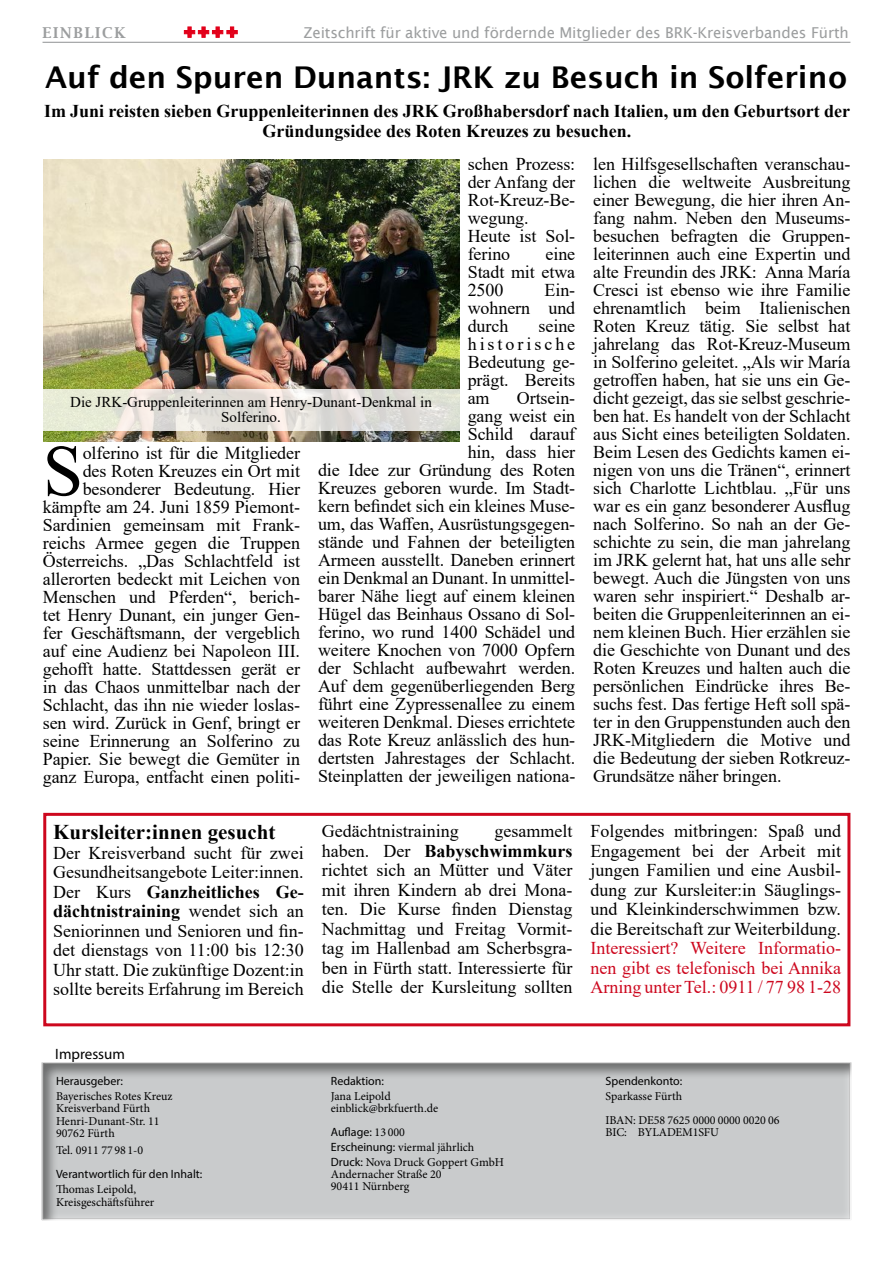
<style>
.page{position:relative;width:893px;height:1263px;background:#fff}
.page>*{position:absolute;margin:0;border:0;box-sizing:border-box;transform-origin:0 0}
.t1{font:72.3px "Times New Roman";color:#000}
.t2{font:600 30px "Lucida Sans";color:#000}
.t3{font:700 21px "Times New Roman";color:#000}
.t4{font:18px/18px "Times New Roman";letter-spacing:-.005em;color:#000;text-align:justify}
.t5{font:700 18px/19.5px "Times New Roman";color:#000;text-align:center}
.t6{font:18px/19.5px "Times New Roman";color:#cd071e;text-align:justify}
.t7{font:15px "Lucida Sans";letter-spacing:-.01em;color:#9c9e9f}
.t8{font:15px/15px "Times New Roman";color:#000;text-align:center}
.t9{font:15px "Myriad Pro";color:#000}
.t10{font:600 15px "Lucida Bright";letter-spacing:.11em;color:#9c9e9f}
.t11{font:12px/12px "Minion Pro";color:#000}
.t12{font:12px "Myriad Pro";color:#000}
.s1{font-weight:700}
.s2{font-family:"Minion Pro"}
.s3{font-family:"Myriad Pro"}
</style>
<div class="page">
<div style="left:43px;top:813px;width:807px;height:213px;background:#fff;border:3px solid #cd071e"></div>
<div style="left:36px;top:1056px;width:822px;height:171px;background:#000;opacity:.51"></div>
<hr style="left:43px;top:42px;width:807px;height:1px;background:#9c9e9f">
<svg style="left:184px;top:27px;width:53px;height:11px"></svg>
<img style="left:44px;top:159px;width:415px;height:282px">
<svg style="left:43px;top:389px;width:416px;height:42px;background:#e3e2d9"></svg>
<p class="t10" style="left:43px;top:24px;width:85px">EINBLICK</p>
<p class="t7" style="left:304px;top:24px;width:547px">Zeitschrift für aktive und fördernde Mitglieder des BRK-Kreisverbandes Fürth</p>
<h2 class="t2" style="left:45px;top:60px;width:804px">Auf den Spuren Dunants: JRK zu Besuch in Solferino</h2>
<p class="t5" style="left:44px;top:101px;width:807px">Im Juni reisten sieben Gruppenleiterinnen des JRK Großhabersdorf nach Italien, um den Geburtsort der<br>Gründungsidee des Roten Kreuzes zu besuchen.</p>
<p class="t4" style="left:468px;top:154px;width:109px;text-align:left">schen Prozess: der Anfang der<br>Rot-Kreuz-Be&shy;wegung.<br>Heute ist Sol&shy;ferino</p>
<p class="t4" style="left:468px;top:244px;width:109px;text-indent:78px">eine Stadt mit etwa 2500</p>
<p class="t4" style="left:468px;top:280px;width:109px;text-indent:77px">Ein&shy;wohnern und durch</p>
<p class="t4" style="left:468px;top:316px;width:109px;text-indent:71px">seine historische Bedeutung ge&shy;prägt. Bereits am</p>
<p class="t4" style="left:318px;top:388px;width:259px;text-align:right">Ortsein-<br>gang weist ein<br>Schild darauf<br>hin, dass hier<br>die Idee zur Gründung des Roten<br>Kreuzes geboren wurde. Im Stadt&shy;kern befindet sich ein kleines Muse&shy;um, das Waffen, Ausrüstungsgegen&shy;stände und Fahnen der beteiligten<br>Armeen ausstellt. Daneben erinnert ein Denkmal an Dunant. In unmittel&shy;barer Nähe liegt auf einem kleinen<br>Hügel das Beinhaus Ossano di Sol&shy;ferino, wo rund 1400 Schädel und weitere Knochen von 7000 Opfern der Schlacht aufbewahrt werden.<br>Auf dem gegenüberliegenden Berg führt eine Zypressenallee zu einem weiteren Denkmal. Dieses errichtete das Rote Kreuz anlässlich des hun&shy;dertsten Jahrestages der Schlacht.<br>Steinplatten der jeweiligen nationa-</p>
<p class="t8" style="left:70px;top:394px;width:363px">Die JRK-Gruppenleiterinnen am Henry-Dunant-Denkmal in<br>Solferino.</p>
<h1 class="t1" style="left:43px;top:420px;width:42px">S</h1>
<p class="t4" style="left:43px;top:443px;width:259px;text-align:right">olferino ist für die Mitglieder<br>des Roten Kreuzes ein Ort mit besonderer Bedeutung. Hier kämpfte am 24. Juni 1859 Piemont-Sardinien gemeinsam mit Frank&shy;reichs Armee gegen die Truppen Österreichs. „Das Schlachtfeld ist allerorten bedeckt mit Leichen von Menschen und Pferden“, berich&shy;tet Henry Dunant, ein junger Gen&shy;fer Geschäftsmann, der vergeblich auf eine Audienz bei Napoleon III. gehofft hatte. Stattdessen gerät er in das Chaos unmittelbar nach der Schlacht, das ihn nie wieder loslas&shy;sen wird. Zurück in Genf, bringt er seine Erinnerung an Solferino zu Papier. Sie bewegt die Gemüter in ganz Europa, entfacht einen politi-</p>
<p class="t4" style="left:593px;top:154px;width:259px">len Hilfsgesellschaften veranschau&shy;lichen die weltweite Ausbreitung einer Bewegung, die hier ihren An&shy;fang nahm. Neben den Museums&shy;besuchen befragten die Gruppen&shy;leiterinnen auch eine Expertin und alte Freundin des JRK: Anna María Cresci ist ebenso wie ihre Familie ehrenamtlich beim Italienischen Roten Kreuz tätig. Sie selbst hat jahrelang das Rot-Kreuz-Museum in Solferino geleitet. „Als wir María getroffen haben, hat sie uns ein Ge&shy;dicht gezeigt, das sie selbst geschrie&shy;ben hat. Es handelt von der Schlacht aus Sicht eines beteiligten Soldaten.<br>Beim Lesen des Gedichts kamen ei&shy;nigen von uns die Tränen“, erinnert sich Charlotte Lichtblau. „Für uns war es ein ganz besonderer Ausflug nach Solferino. So nah an der Ge&shy;schichte zu sein, die man jahrelang im JRK gelernt hat, hat uns alle sehr bewegt. Auch die Jüngsten von uns waren sehr inspiriert.“ Deshalb ar&shy;beiten die Gruppenleiterinnen an ei&shy;nem kleinen Buch. Hier erzählen sie die Geschichte von Dunant und des Roten Kreuzes und halten auch die persönlichen Eindrücke ihres Be&shy;suchs fest. Das fertige Heft soll spä&shy;ter in den Gruppenstunden auch den JRK-Mitgliedern die Motive und die Bedeutung der sieben Rotkreuz-Grundsätze näher bringen.</p>
<p class="t3" style="left:53px;top:817px;width:224px">Kursleiter:innen gesucht</p>
<p class="t4" style="left:53px;top:842px;width:252px;line-height:19.5px">Der Kreisverband sucht für zwei Gesundheitsangebote Leiter:innen.<br>Der Kurs <span class="s1">Ganzheitliches Ge&shy;dächtnistraining</span> wendet sich an Seniorinnen und Senioren und fin&shy;det dienstags von 11:00 bis 12:30<br>Uhr statt. Die zukünftige Dozent:in sollte bereits Erfahrung im Bereich</p>
<p class="t4" style="left:322px;top:821px;width:252px;line-height:19.5px;text-indent:173px">gesammelt haben. Der <span class="s1">Babyschwimmkurs </span>richtet sich an Mütter und Väter mit ihren Kindern ab drei Mona&shy;ten. Die Kurse finden Dienstag Nachmittag und Freitag Vormit&shy;tag im Hallenbad am Scherbsgra&shy;ben in Fürth statt. Interessierte für die Stelle der Kursleitung sollten</p>
<p class="t4" style="left:590px;top:821px;width:252px;line-height:19.5px">Folgendes mitbringen: Spaß und Engagement bei der Arbeit mit jungen Familien und eine Ausbil&shy;dung zur Kursleiter:in Säuglings&shy;und Kleinkinderschwimmen bzw. die Bereitschaft zur Weiterbildung.</p>
<p class="t4" style="left:322px;top:822px;width:138px">Gedächtnistraining</p>
<p class="t6" style="left:590px;top:938px;width:252px">Interessiert? Weitere Informatio&shy;nen gibt es telefonisch bei Annika Arning unter Tel.: 0911 / 77 98 1-28</p>
<p class="t9" style="left:55px;top:1045px;width:71px">Impressum</p>
<p class="t12" style="left:56px;top:1073px;width:68px">Herausgeber:</p>
<p class="t11" style="left:56px;top:1090px;width:118px">Bayerisches Rotes Kreuz<br>Kreisverband Fürth</p>
<p class="t11" style="left:56px;top:1115px;width:105px">Henri-Dunant-Str. 11<br>90762 Fürth</p>
<p class="t11" style="left:56px;top:1144px;width:89px">Tel. 0911 77 98 1-0</p>
<p class="t12" style="left:56px;top:1166px;width:148px">Verantwortlich für den Inhalt:</p>
<p class="t11" style="left:56px;top:1182px;width:100px;line-height:13.5px">Thomas Leipold,<br>Kreisgeschäftsführer</p>
<p class="t12" style="left:331px;top:1073px;width:55px">Redaktion:</p>
<p class="t11" style="left:331px;top:1090px;width:109px">Jana Leipold einblick@brkfuerth.de</p>
<p class="t12" style="left:331px;top:1124px;width:76px">Auflage: <span class="s2">13 000</span></p>
<p class="t11" style="left:331px;top:1139px;width:175px;line-height:15px"><span class="s3">Erscheinung:</span> viermal jährlich<br><span class="s3">Druck:</span> Nova Druck Goppert GmbH</p>
<p class="t11" style="left:331px;top:1168px;width:112px">Andernacher Straße 20<br>90411 Nürnberg</p>
<p class="t12" style="left:606px;top:1073px;width:78px">Spendenkonto:</p>
<p class="t11" style="left:606px;top:1084px;width:176px;line-height:24px">Sparkasse Fürth<br>IBAN: DE58 7625 0000 0000 0020 06</p>
<p class="t11" style="left:606px;top:1126px;width:115px">BIC: BYLADEM1SFU</p>
</div>
